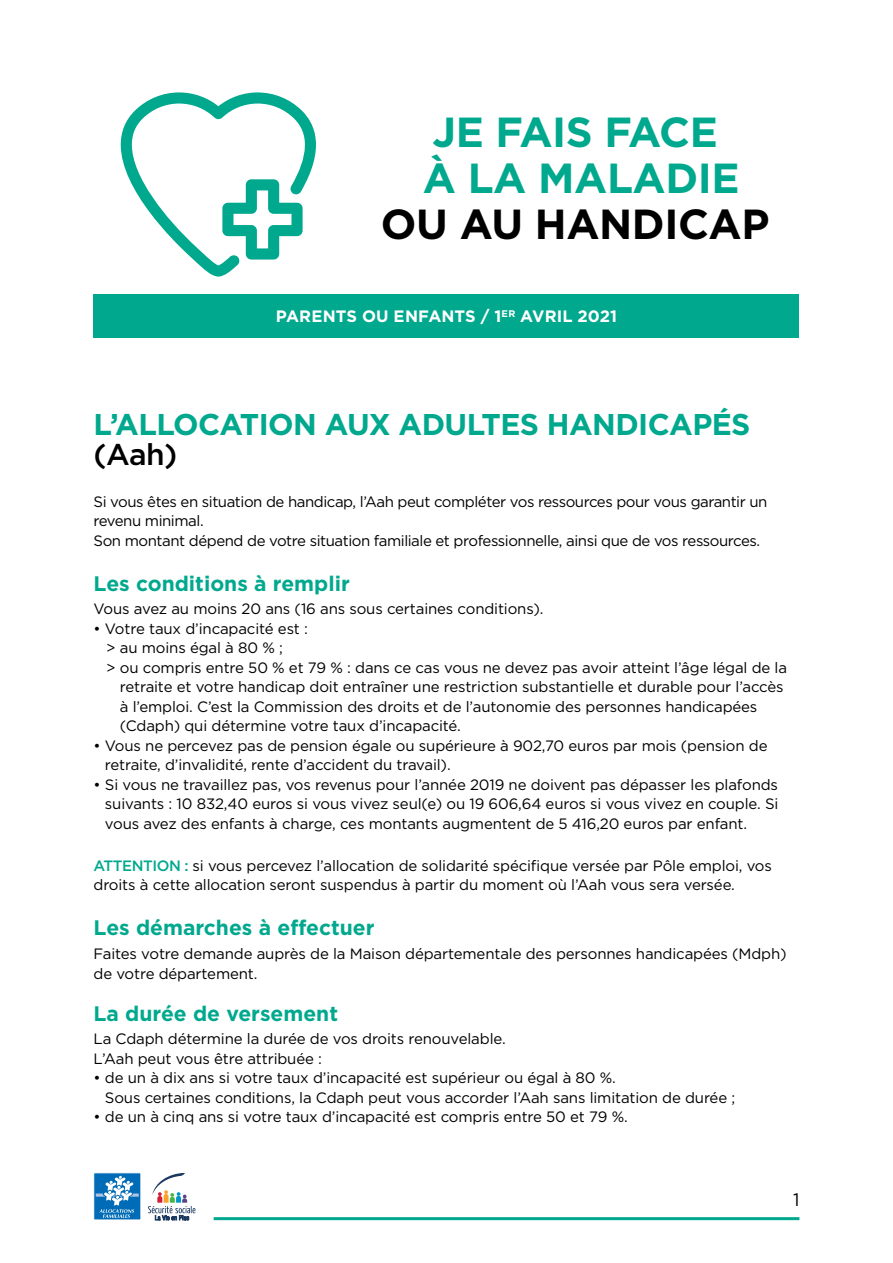
<style>
.page{position:relative;width:893px;height:1263px;background:#fff}
.page>*{position:absolute;margin:0;border:0;box-sizing:border-box;transform-origin:0 0}
.t1{font:700 42px/46px "Gotham";letter-spacing:-.01em;color:#00a88e}
.t2{font:700 42px "Gotham";letter-spacing:-.01em;color:#000}
.t3{font:700 30px "Gotham";letter-spacing:-.02em;color:#00a88e}
.t4{font:500 30px "Gotham";color:#000}
.t5{font:700 21px "Gotham";color:#00a88e}
.t6{font:18px "Gotham";color:#000}
.t7{font:700 16.5px "Gotham";letter-spacing:.005em;color:#fff}
.t8{font:15px/19.5px "Gotham";letter-spacing:-.01em;color:#000}
.t9{font:15px/19.5px "Gotham";letter-spacing:-.03em;color:#000}
.s1{font-weight:500;color:#00a88e}
</style>
<div class="page">
<hr style="left:214px;top:1217px;width:585px;height:3px;background:#00a88e">
<div style="left:94px;top:1172px;width:47px;height:48px;background:linear-gradient(to right,#006bb6,#006bb6)"></div>
<svg style="left:96px;top:1176px;width:43px;height:42px;background:#4592c9"></svg>
<svg style="left:148px;top:1173px;width:47px;height:47px"></svg>
<svg style="left:121px;top:92px;width:195px;height:185px"></svg>
<div style="left:94px;top:294px;width:705px;height:43px;background:#00a88e"></div>
<h1 class="t1" style="left:423px;top:109px;width:313px">JE FAIS FACE<br>À LA MALADIE</h1>
<h1 class="t2" style="left:381px;top:197px;width:390px">OU AU HANDICAP</h1>
<p class="t7" style="left:276px;top:306px;width:343px">PARENTS OU ENFANTS / 1<sup>E</sup> <sup>R</sup> AVRIL 2021</p>
<h2 class="t3" style="left:94px;top:404px;width:658px">L’ALLOCATION AUX ADULTES HANDICAPÉS</h2>
<h2 class="t4" style="left:94px;top:434px;width:85px">(AAH)</h2>
<p class="t9" style="left:94px;top:491px;width:675px">Si vous êtes en situation de handicap, l’Aah peut compléter vos ressources pour vous garantir un revenu minimal.<br>Son montant dépend de votre situation familiale et professionnelle, ainsi que de vos ressources.</p>
<h3 class="t5" style="left:94px;top:569px;width:258px">LES CONDITIONS À REMPLIR</h3>
<p class="t8" style="left:94px;top:599px;width:451px">Vous avez au moins 20 ans (16 ans sous certaines conditions).</p>
<p class="t8" style="left:94px;top:618px;width:216px">• Votre taux d’incapacité est :</p>
<p class="t8" style="left:106px;top:638px;width:178px">&gt; au moins égal à 80 % ;</p>
<p class="t8" style="left:106px;top:657px;width:682px">&gt; ou compris entre 50 % et 79 % : dans ce cas vous ne devez pas avoir atteint l’âge légal de la</p>
<p class="t8" style="left:120px;top:677px;width:665px">retraite et votre handicap doit entraîner une restriction substantielle et durable pour l’accès</p>
<p class="t8" style="left:120px;top:696px;width:639px">à l’emploi. C’est la Commission des droits et de l’autonomie des personnes handicapées</p>
<p class="t8" style="left:120px;top:716px;width:342px">(Cdaph) qui détermine votre taux d’incapacité.</p>
<p class="t8" style="left:105px;top:735px;width:664px;text-indent:-11px">• Vous ne percevez pas de pension égale ou supérieure à 902,70 euros par mois (pension de retraite, d’invalidité, rente d’accident du travail).</p>
<p class="t8" style="left:105px;top:774px;width:675px;text-align:justify;text-indent:-11px">• Si vous ne travaillez pas, vos revenus pour l’année 2019 ne doivent pas dépasser les plafonds suivants : 10 832,40 euros si vous vivez seul(e) ou 19 606,64 euros si vous vivez en couple. Si vous avez des enfants à charge, ces montants augmentent de 5 416,20 euros par enfant.</p>
<p class="t8" style="left:94px;top:855px;width:680px"><span class="s1">ATTENTION :</span> si vous percevez l’allocation de solidarité spécifique versée par Pôle emploi, vos droits à cette allocation seront suspendus à partir du moment où l’Aah vous sera versée.</p>
<h3 class="t5" style="left:94px;top:914px;width:282px">LES DÉMARCHES À EFFECTUER</h3>
<p class="t8" style="left:94px;top:944px;width:694px">Faites votre demande auprès de la Maison départementale des personnes handicapées (Mdph) de votre département.</p>
<h3 class="t5" style="left:94px;top:999px;width:246px">LA DURÉE DE VERSEMENT</h3>
<p class="t8" style="left:94px;top:1029px;width:414px">La Cdaph détermine la durée de vos droits renouvelable.<br>L’Aah peut vous être attribuée :</p>
<p class="t8" style="left:105px;top:1068px;width:632px;text-indent:-11px">• de un à dix ans si votre taux d’incapacité est supérieur ou égal à 80 %.<br>Sous certaines conditions, la Cdaph peut vous accorder l’Aah sans limitation de durée ;</p>
<p class="t8" style="left:94px;top:1107px;width:536px">• de un à cinq ans si votre taux d’incapacité est compris entre 50 et 79 %.</p>
<p class="t6" style="left:793px;top:1188px;width:8px">1</p>
</div>
